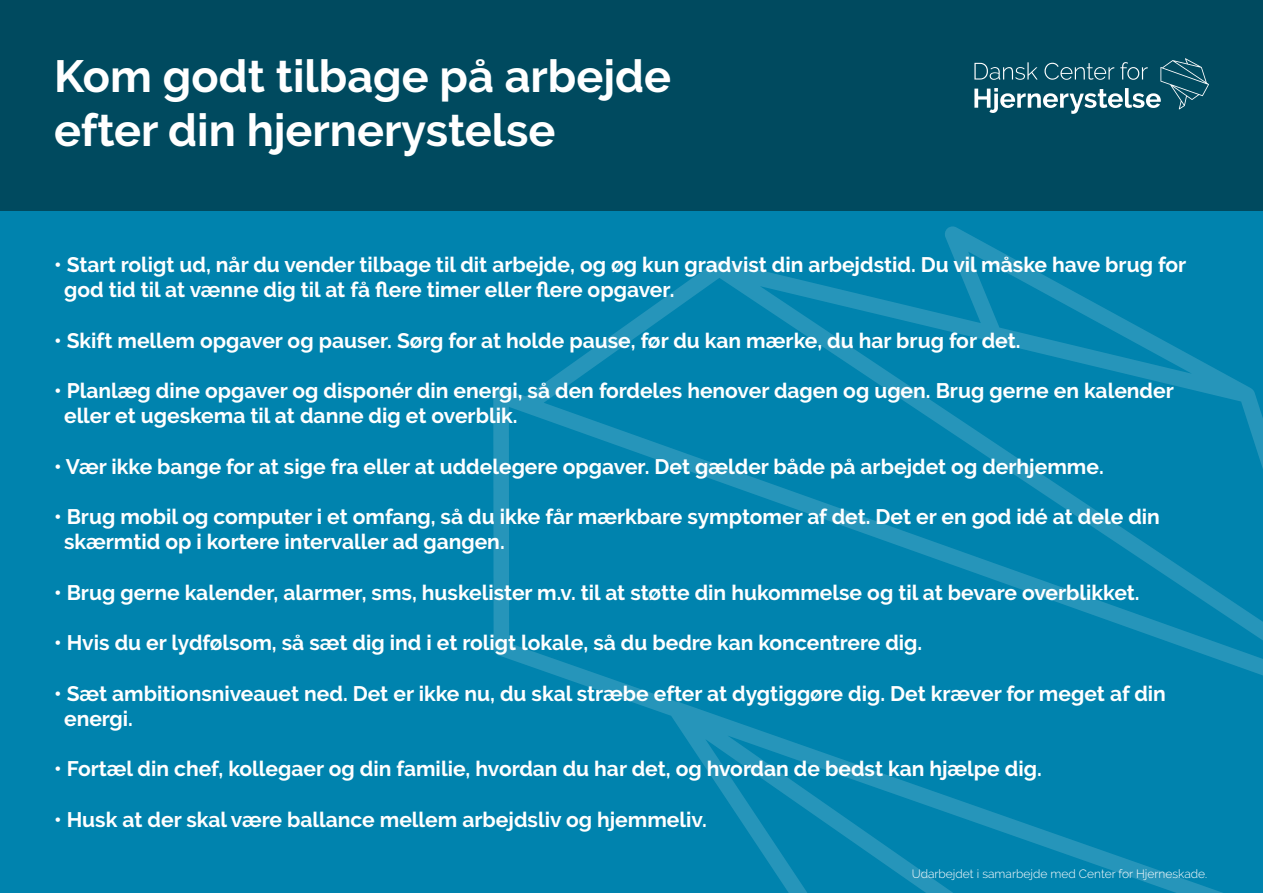
<style>
.page{position:relative;width:1263px;height:893px;background:#fff}
.page>*{position:absolute;margin:0;border:0;box-sizing:border-box;transform-origin:0 0}
.t1{font:700 45px/54px "Raleway";color:#fff}
.t2{font:700 21px/25.2px "Raleway";color:#fff}
.t3{font:300 12px "Raleway";color:#fff}
</style>
<div class="page">
<div style="left:0;top:205px;width:1263px;height:688px;background:#0083ae"></div>
<div style="left:0;top:0;width:1263px;height:210px;background:#004a5f"></div>
<svg style="left:493px;top:226px;width:770px;height:667px"></svg>
<svg style="left:974px;top:58px;width:235px;height:56px"></svg>
<h1 class="t1" style="left:54px;top:50px;width:619px">Kom godt tilbage på arbejde efter din hjernerystelse</h1>
<p class="t2" style="left:64px;top:252px;width:1123px;text-indent:-10px">• Start roligt ud, når du vender tilbage til dit arbejde, og øg kun gradvist din arbejdstid. Du vil måske have brug for god tid til at vænne dig til at få flere timer eller flere opgaver.</p>
<p class="t2" style="left:54px;top:328px;width:968px">• Skift mellem opgaver og pauser. Sørg for at holde pause, før du kan mærke, du har brug for det.</p>
<p class="t2" style="left:64px;top:378px;width:1111px;text-indent:-10px">• Planlæg dine opgaver og disponér din energi, så den fordeles henover dagen og ugen. Brug gerne en kalender eller et ugeskema til at danne dig et overblik.</p>
<p class="t2" style="left:54px;top:454px;width:1051px">• Vær ikke bange for at sige fra eller at uddelegere opgaver. Det gælder både på arbejdet og derhjemme.</p>
<p class="t2" style="left:64px;top:504px;width:1097px;text-indent:-10px">• Brug mobil og computer i et omfang, så du ikke får mærkbare symptomer af det. Det er en god idé at dele din skærmtid op i kortere intervaller ad gangen.</p>
<p class="t2" style="left:54px;top:580px;width:1087px">• Brug gerne kalender, alarmer, sms, huskelister m.v. til at støtte din hukommelse og til at bevare overblikket.</p>
<p class="t2" style="left:54px;top:630px;width:870px">• Hvis du er lydfølsom, så sæt dig ind i et roligt lokale, så du bedre kan koncentrere dig.</p>
<p class="t2" style="left:64px;top:681px;width:1103px;text-indent:-10px">• Sæt ambitionsniveauet ned. Det er ikke nu, du skal stræbe efter at dygtiggøre dig. Det kræver for meget af din energi.</p>
<p class="t2" style="left:54px;top:756px;width:989px">• Fortæl din chef, kollegaer og din familie, hvordan du har det, og hvordan de bedst kan hjælpe dig.</p>
<p class="t2" style="left:54px;top:807px;width:654px">• Husk at der skal være ballance mellem arbejdsliv og hjemmeliv.</p>
<p class="t3" style="left:912px;top:867px;width:297px">Udarbejdet i samarbejde med Center for Hjerneskade.</p>
</div>
